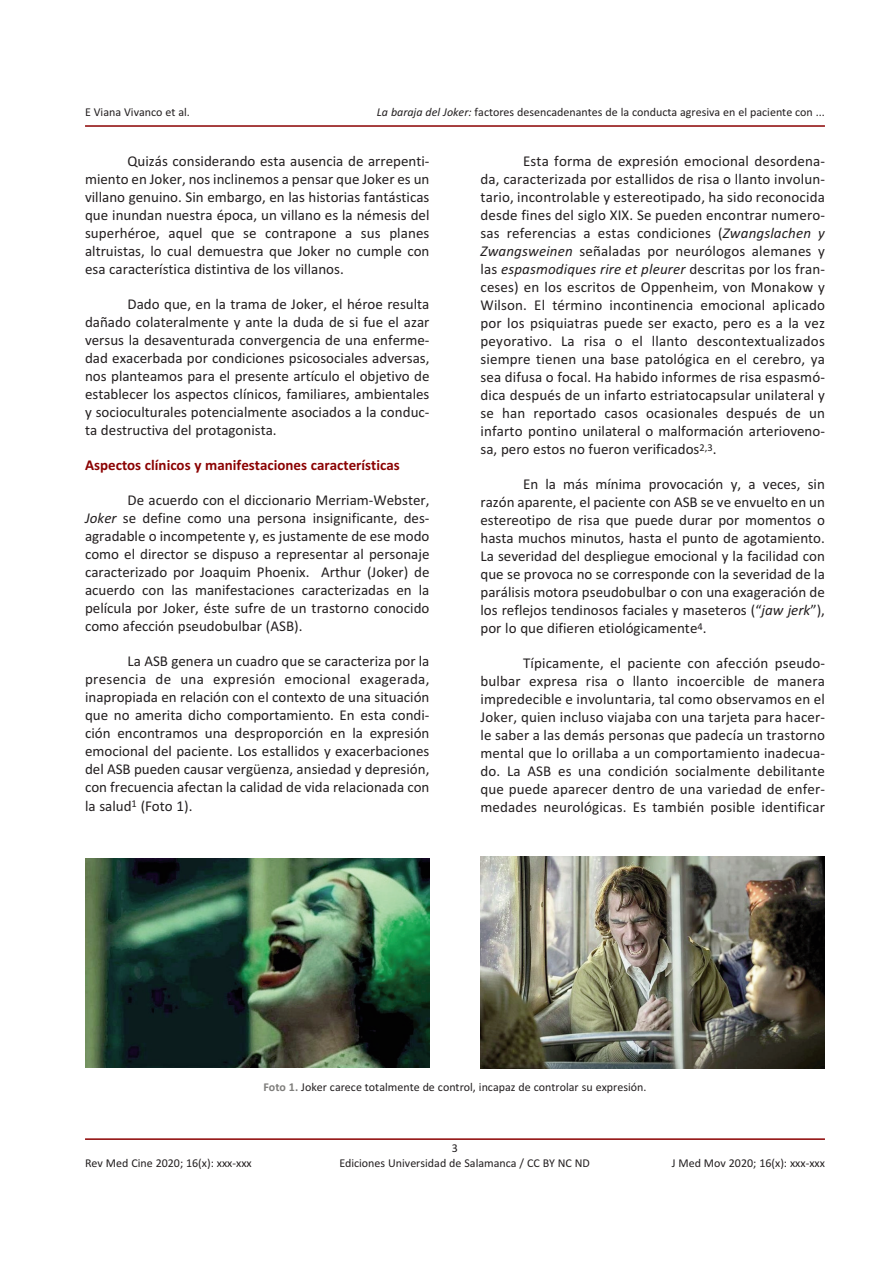
<style>
.page{position:relative;width:893px;height:1263px;background:#fff}
.page>*{position:absolute;margin:0;border:0;box-sizing:border-box;transform-origin:0 0}
.t1{font:15px/18px "Calibri";color:#231f20;text-align:justify}
.t2{font:700 15px "Calibri";color:#8b0202}
.t3{font:12px "Calibri";color:#231f20}
.s1{font-style:italic}
.s2{font-weight:700;color:#7f7e7c}
</style>
<div class="page">
<hr style="left:85px;top:1138px;width:740px;height:2px;background:#8b0202">
<hr style="left:85px;top:125px;width:740px;height:2px;background:#8b0202">
<img style="left:85px;top:859px;width:344px;height:208px">
<img style="left:480px;top:857px;width:345px;height:212px">
<p class="t3" style="left:85px;top:105px;width:106px">E Viana Vivanco et al.</p>
<p class="t3" style="left:377px;top:105px;width:450px"><span class="s1">La baraja del Joker:</span> factores desencadenantes de la conducta agresiva en el paciente con ...</p>
<p class="t1" style="left:85px;top:152px;width:346px;text-indent:43px">Quizás considerando esta ausencia de arrepenti&shy;miento en Joker, nos inclinemos a pensar que Joker es un villano genuino. Sin embargo, en las historias fantásticas que inundan nuestra época, un villano es la némesis del superhéroe, aquel que se contrapone a sus planes altruistas, lo cual demuestra que Joker no cumple con esa característica distintiva de los villanos.</p>
<p class="t1" style="left:85px;top:295px;width:346px;text-indent:43px">Dado que, en la trama de Joker, el héroe resulta dañado colateralmente y ante la duda de si fue el azar versus la desaventurada convergencia de una enferme&shy;dad exacerbada por condiciones psicosociales adversas, nos planteamos para el presente artículo el objetivo de establecer los aspectos clínicos, familiares, ambientales y socioculturales potencialmente asociados a la conduc&shy;ta destructiva del protagonista.</p>
<p class="t2" style="left:85px;top:456px;width:316px">Aspectos clínicos y manifestaciones características</p>
<p class="t1" style="left:85px;top:491px;width:346px;text-indent:43px">De acuerdo con el diccionario Merriam-Webster, <span class="s1">Joker</span> se define como una persona insignificante, des&shy;agradable o incompetente y, es justamente de ese modo como el director se dispuso a representar al personaje caracterizado por Joaquim Phoenix. Arthur (Joker) de acuerdo con las manifestaciones caracterizadas en la película por Joker, éste sufre de un trastorno conocido como afección pseudobulbar (ASB).</p>
<p class="t1" style="left:85px;top:652px;width:346px;text-indent:43px">La ASB genera un cuadro que se caracteriza por la presencia de una expresión emocional exagerada, inapropiada en relación con el contexto de una situación que no amerita dicho comportamiento. En esta condi&shy;ción encontramos una desproporción en la expresión emocional del paciente. Los estallidos y exacerbaciones del ASB pueden causar vergüenza, ansiedad y depresión, con frecuencia afectan la calidad de vida relacionada con la salud<sup>1</sup> (Foto 1).</p>
<p class="t1" style="left:480px;top:152px;width:346px;text-indent:43px">Esta forma de expresión emocional desordena&shy;da, caracterizada por estallidos de risa o llanto involun&shy;tario, incontrolable y estereotipado, ha sido reconocida desde fines del siglo XIX. Se pueden encontrar numero&shy;sas referencias a estas condiciones (<span class="s1">Zwangslachen y Zwangsweinen</span> señaladas por neurólogos alemanes y las <span class="s1">espasmodiques rire et pleurer</span> descritas por los fran&shy;ceses) en los escritos de Oppenheim, von Monakow y Wilson. El término incontinencia emocional aplicado por los psiquiatras puede ser exacto, pero es a la vez peyorativo. La risa o el llanto descontextualizados siempre tienen una base patológica en el cerebro, ya sea difusa o focal. Ha habido informes de risa espasmó&shy;dica después de un infarto estriatocapsular unilateral y se han reportado casos ocasionales después de un infarto pontino unilateral o malformación arterioveno&shy;sa, pero estos no fueron verificados<sup>2,3</sup>.</p>
<p class="t1" style="left:480px;top:475px;width:346px;text-indent:43px">En la más mínima provocación y, a veces, sin razón aparente, el paciente con ASB se ve envuelto en un estereotipo de risa que puede durar por momentos o hasta muchos minutos, hasta el punto de agotamiento.<br>La severidad del despliegue emocional y la facilidad con que se provoca no se corresponde con la severidad de la parálisis motora pseudobulbar o con una exageración de los reflejos tendinosos faciales y maseteros (“<span class="s1">jaw jerk</span>”), por lo que difieren etiológicamente<sup>4</sup>.</p>
<p class="t1" style="left:480px;top:654px;width:346px;text-indent:43px">Típicamente, el paciente con afección pseudo&shy;bulbar expresa risa o llanto incoercible de manera impredecible e involuntaria, tal como observamos en el Joker, quien incluso viajaba con una tarjeta para hacer&shy;le saber a las demás personas que padecía un trastorno mental que lo orillaba a un comportamiento inadecua&shy;do. La ASB es una condición socialmente debilitante que puede aparecer dentro de una variedad de enfer&shy;medades neurológicas. Es también posible identificar</p>
<p class="t3" style="left:263px;top:1080px;width:384px"><span class="s2">Foto 1.</span> Joker carece totalmente de control, incapaz de controlar su expresión.</p>
<p class="t3" style="left:452px;top:1141px;width:8px">3</p>
<p class="t3" style="left:85px;top:1155px;width:168px">Rev Med Cine 2020; 16(x): xxx-xxx</p>
<p class="t3" style="left:339px;top:1155px;width:252px">Ediciones Universidad de Salamanca / CC BY NC ND</p>
<p class="t3" style="left:672px;top:1155px;width:155px">J Med Mov 2020; 16(x): xxx-xxx</p>
</div>
